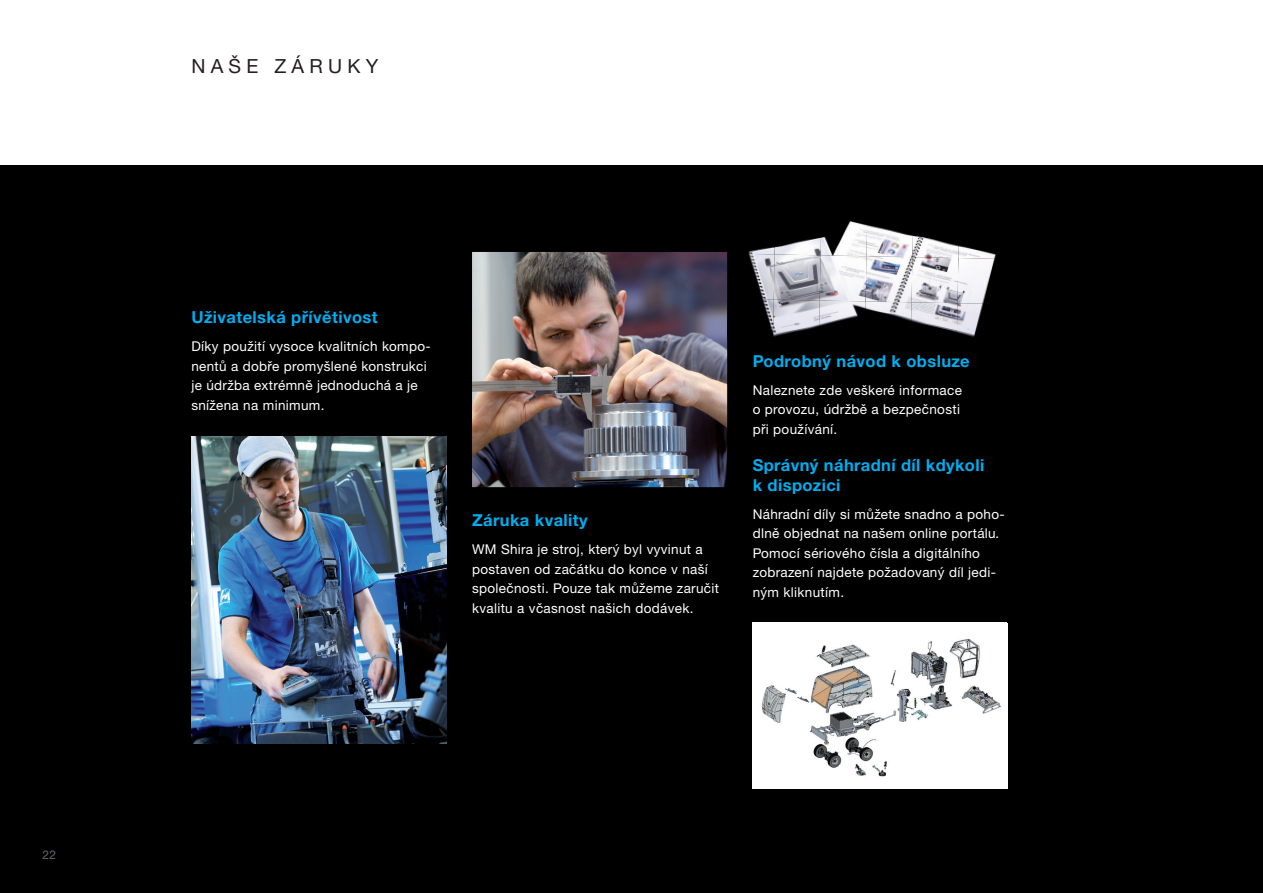
<style>
.page{position:relative;width:1263px;height:893px;background:#fff}
.page>*{position:absolute;margin:0;border:0;box-sizing:border-box;transform-origin:0 0}
.t1{font:19.5px "Helvetica Neue LT Std";letter-spacing:.27em;color:#231f20}
.t2{font:700 16.5px/19.5px "Helvetica Neue LTW1 G";letter-spacing:.025em;color:#00aeef}
.t3{font:13.5px/19.5px "Helvetica Neue LTW1 G";letter-spacing:.025em;color:#fff}
.t4{font:12px "Helvetica Neue LT Std";color:#64686f}
.s1{font-style:italic}
</style>
<div class="page">
<div style="left:0;top:166px;width:1263px;height:727px;background:#000001"></div>
<img style="left:191px;top:437px;width:255px;height:306px">
<img style="left:472px;top:252px;width:255px;height:235px">
<div style="left:753px;top:623px;width:255px;height:166px;background:#fff"></div>
<img style="left:762px;top:639px;width:239px;height:138px">
<img style="left:748px;top:237px;width:72px;height:16px">
<img style="left:820px;top:221px;width:92px;height:34px">
<img style="left:912px;top:235px;width:84px;height:22px">
<img style="left:748px;top:253px;width:73px;height:46px">
<img style="left:820px;top:255px;width:92px;height:46px">
<img style="left:911px;top:257px;width:85px;height:46px">
<img style="left:727px;top:299px;width:139px;height:48px">
<img style="left:865px;top:301px;width:92px;height:46px">
<img style="left:956px;top:303px;width:28px;height:44px">
<p class="t4" style="left:43px;top:847px;width:15px">22</p>
<h1 class="t1" style="left:191px;top:54px;width:188px">NAŠE ZÁRUKY</h1>
<p class="t2" style="left:191px;top:307px;width:188px">Uživatelská přívětivost</p>
<p class="t3" style="left:191px;top:336px;width:241px">Díky použití vysoce kvalitních kompo&shy;nentů a dobře promyšlené konstrukci je údržba extrémně jednoduchá a je snížena na minimum.</p>
<p class="t2" style="left:472px;top:511px;width:117px">Záruka kvality</p>
<p class="t3" style="left:472px;top:540px;width:249px">WM Shira je stroj, který byl vyvinut a postaven od začátku do konce v naší společnosti. Pouze tak můžeme zaručit kvalitu a včasnost našich dodávek.</p>
<p class="t2" style="left:753px;top:351px;width:219px">Podrobný návod k obsluze</p>
<p class="t3" style="left:753px;top:380px;width:211px">Naleznete zde veškeré informace o provozu, údržbě a bezpečnosti při používání.</p>
<p class="t2" style="left:753px;top:455px;width:233px">Správný náhradní díl kdykoli k dispozici</p>
<p class="t3" style="left:753px;top:504px;width:254px">Náhradní díly si můžete snadno a poho&shy;dlně objednat na našem online portálu<span class="s1">.<br></span>Pomocí sériového čísla a digitálního zobrazení najdete požadovaný díl jedi&shy;ným kliknutím.</p>
</div>
